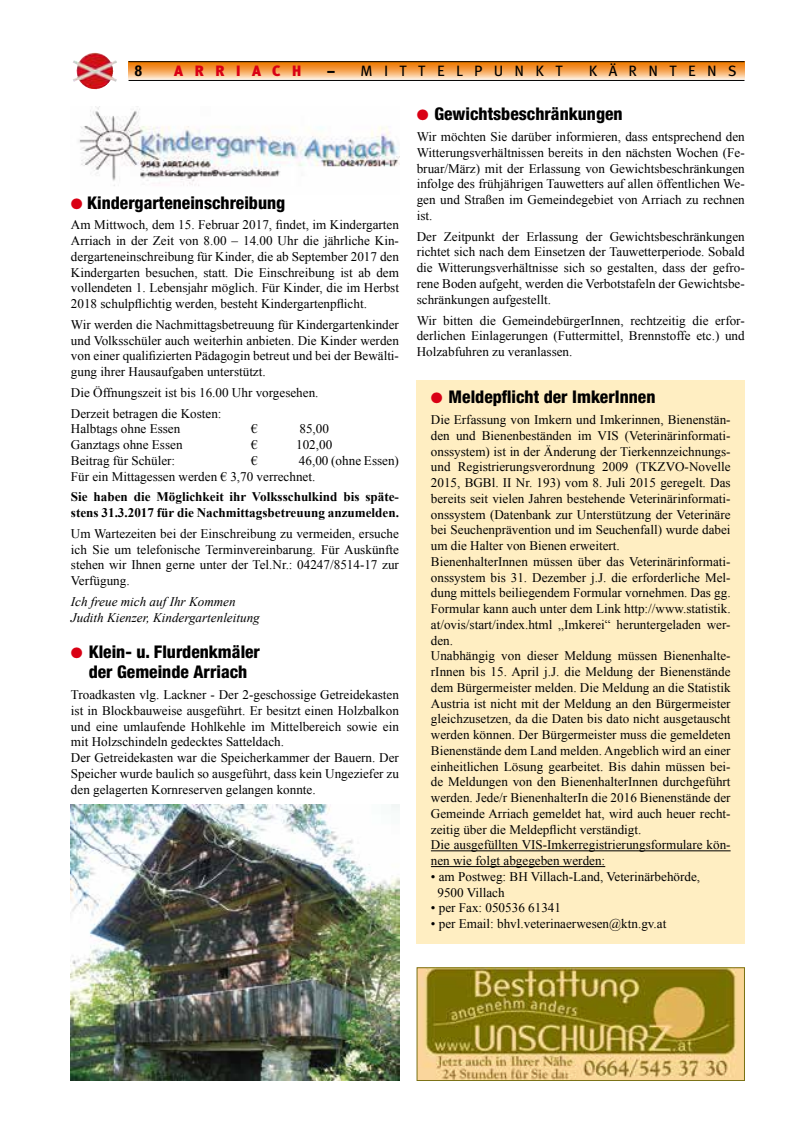
<style>
.page{position:relative;width:798px;height:1134px;background:#fff}
.page>*{position:absolute;margin:0;border:0;box-sizing:border-box;transform-origin:0 0}
.t1{font:800 condensed 17.5px/20px "Helvetica Neue";color:#000;text-align:center}
.t2{font:15px "Meta Fiz";letter-spacing:.75em;color:#000}
.t3{font:900 15px "Meta Plus";letter-spacing:.75em;color:#d90014}
.t4{font:700 condensed 15px "Helvetica Neue";color:#000}
.t5{font:13.12px/15.8px "Times New Roman";color:#000;text-align:justify}
.t6{font:700 13.12px/15.8px "Times New Roman";color:#000}
.t7{font:italic 13.12px/15.8px "Times New Roman";color:#000}
.s1{font-family:"Meta Plus";font-weight:900}
.s2{color:#d90014}
</style>
<div class="page">
<div style="left:416px;top:380px;width:328px;height:563px;background:#ffeec2"></div>
<svg style="left:128px;top:62px;width:616px;height:18px;background:#f3ab62"></svg>
<hr style="left:128px;top:61px;width:616px;height:1px;background:#000">
<img style="left:73px;top:53px;width:44px;height:36px">
<hr style="left:128px;top:80px;width:616px;height:1px;background:#000">
<img style="left:71px;top:804px;width:328px;height:277px">
<hr style="left:431px;top:850px;width:299px;height:1px;background:#000">
<hr style="left:431px;top:866px;width:174px;height:1px;background:#000">
<img style="left:418px;top:969px;width:324px;height:110px">
<div style="left:416px;top:967px;width:328px;height:114px;border:1px solid #7a7114"></div>
<img style="left:79px;top:106px;width:320px;height:80px">
<p class="t4" style="left:135px;top:62px;width:9px">8</p>
<p class="t3" style="left:174px;top:62px;width:129px">ARRIACH</p>
<p class="t2" style="left:327px;top:62px;width:237px"><span class="s1">–</span> MITTELPUNKT</p>
<p class="t2" style="left:588px;top:62px;width:149px">KÄRNTENS</p>
<h1 class="t1" style="left:71px;top:192px;width:216px"><span class="s2">●</span> Kindergarteneinschreibung</h1>
<p class="t5" style="left:71px;top:217px;width:329px">Am Mittwoch, dem 15. Februar 2017, findet, im Kindergarten Arriach in der Zeit von 8.00 – 14.00 Uhr die jährliche Kin&shy;dergarteneinschreibung für Kinder, die ab September 2017 den Kindergarten besuchen, statt. Die Einschreibung ist ab dem vollendeten 1. Lebensjahr möglich. Für Kinder, die im Herbst 2018 schulpflichtig werden, besteht Kindergartenpflicht.</p>
<p class="t5" style="left:71px;top:316px;width:329px">Wir werden die Nachmittagsbetreuung für Kindergartenkinder und Volksschüler auch weiterhin anbieten. Die Kinder werden von einer qualifizierten Pädagogin betreut und bei der Bewälti&shy;gung ihrer Hausaufgaben unterstützt.</p>
<p class="t5" style="left:71px;top:382px;width:249px;line-height:20.8px">Die Öffnungszeit ist bis 16.00 Uhr vorgesehen.<br>Derzeit betragen die Kosten:</p>
<p class="t5" style="left:71px;top:421px;width:111px">Halbtags ohne Essen</p>
<p class="t5" style="left:251px;top:421px;width:8px">€</p>
<p class="t5" style="left:299px;top:421px;width:31px">85,00</p>
<p class="t5" style="left:71px;top:437px;width:113px">Ganztags ohne Essen</p>
<p class="t5" style="left:251px;top:437px;width:8px">€</p>
<p class="t5" style="left:296px;top:437px;width:38px">102,00</p>
<p class="t5" style="left:71px;top:452px;width:106px">Beitrag für Schüler:</p>
<p class="t5" style="left:251px;top:452px;width:8px">€</p>
<p class="t5" style="left:71px;top:452px;width:329px;text-indent:228px">46,00 (ohne Essen)<br>Für ein Mittagessen werden € 3,70 verrechnet.</p>
<p class="t6" style="left:71px;top:489px;width:329px">Sie haben die Möglichkeit ihr Volksschulkind bis späte&shy;stens 31.3.2017 für die Nachmittagsbetreuung anzumelden.</p>
<p class="t5" style="left:71px;top:525px;width:329px">Um Wartezeiten bei der Einschreibung zu vermeiden, ersuche ich Sie um telefonische Terminvereinbarung. Für Auskünfte stehen wir Ihnen gerne unter der Tel.Nr.: 04247/8514-17 zur Verfügung.</p>
<p class="t7" style="left:71px;top:593px;width:190px">Ich freue mich auf Ihr Kommen<br>Judith Kienzer, Kindergartenleitung</p>
<h1 class="t1" style="left:71px;top:642px;width:191px"><span class="s2">●</span> Klein- u. Flurdenkmäler der Gemeinde Arriach</h1>
<p class="t5" style="left:71px;top:687px;width:329px;text-align:left">Troadkasten vlg. Lackner - Der 2-geschossige Getreidekasten ist in Blockbauweise ausgeführt. Er besitzt einen Holzbalkon und eine umlaufende Hohlkehle im Mittelbereich sowie ein mit Holzschindeln gedecktes Satteldach.<br>Der Getreidekasten war die Speicherkammer der Bauern. Der Speicher wurde baulich so ausgeführt, dass kein Ungeziefer zu den gelagerten Kornreserven gelangen konnte.</p>
<h1 class="t1" style="left:416px;top:104px;width:207px"><span class="s2">●</span> Gewichtsbeschränkungen</h1>
<p class="t5" style="left:416px;top:129px;width:329px">Wir möchten Sie darüber informieren, dass entsprechend den Witterungsverhältnissen bereits in den nächsten Wochen (Fe&shy;bruar/März) mit der Erlassung von Gewichtsbeschränkungen infolge des frühjährigen Tauwetters auf allen öffentlichen We&shy;gen und Straßen im Gemeindegebiet von Arriach zu rechnen ist.</p>
<p class="t5" style="left:416px;top:228px;width:329px">Der Zeitpunkt der Erlassung der Gewichtsbeschränkungen richtet sich nach dem Einsetzen der Tauwetterperiode. Sobald die Witterungsverhältnisse sich so gestalten, dass der gefro&shy;rene Boden aufgeht, werden die Verbotstafeln der Gewichtsbe&shy;schränkungen aufgestellt.</p>
<p class="t5" style="left:416px;top:312px;width:329px">Wir bitten die GemeindebürgerInnen, rechtzeitig die erfor&shy;derlichen Einlagerungen (Futtermittel, Brennstoffe etc.) und Holzabfuhren zu veranlassen.</p>
<h1 class="t1" style="left:431px;top:387px;width:226px"><span class="s2">●</span> Meldepflicht der ImkerInnen</h1>
<p class="t5" style="left:431px;top:412px;width:301px;text-align:left">Die Erfassung von Imkern und Imkerinnen, Bienenstän&shy;den und Bienenbeständen im VIS (Veterinärinformati&shy;onssystem) ist in der Änderung der Tierkennzeichnungs&shy;und Registrierungsverordnung 2009 (TKZVO-Novelle 2015, BGBl. II Nr. 193) vom 8. Juli 2015 geregelt. Das bereits seit vielen Jahren bestehende Veterinärinformati&shy;onssystem (Datenbank zur Unterstützung der Veterinäre bei Seuchenprävention und im Seuchenfall) wurde dabei um die Halter von Bienen erweitert.<br>BienenhalterInnen müssen über das Veterinärinformati&shy;onssystem bis 31. Dezember j.J. die erforderliche Mel&shy;dung mittels beiliegendem Formular vornehmen. Das gg.<br>Formular kann auch unter dem Link http://www.statistik. at/ovis/start/index.html „Imkerei“ heruntergeladen wer&shy;den.<br>Unabhängig von dieser Meldung müssen Bienenhalte&shy;rInnen bis 15. April j.J. die Meldung der Bienenstände dem Bürgermeister melden. Die Meldung an die Statistik Austria ist nicht mit der Meldung an den Bürgermeister gleichzusetzen, da die Daten bis dato nicht ausgetauscht werden können. Der Bürgermeister muss die gemeldeten Bienenstände dem Land melden. Angeblich wird an einer einheitlichen Lösung gearbeitet. Bis dahin müssen bei&shy;de Meldungen von den BienenhalterInnen durchgeführt werden. Jede/r BienenhalterIn die 2016 Bienenstände der Gemeinde Arriach gemeldet hat, wird auch heuer recht&shy;zeitig über die Meldepflicht verständigt.<br>Die ausgefüllten VIS-Imkerregistrierungsformulare kön&shy;nen wie folgt abgegeben werden:</p>
<p class="t5" style="left:437px;top:868px;width:264px;text-indent:-7px">• am Postweg: BH Villach-Land, Veterinärbehörde,<br>9500 Villach</p>
<p class="t5" style="left:431px;top:900px;width:132px">• per Fax: 050536 61341</p>
<p class="t5" style="left:431px;top:916px;width:237px">• per Email: bhvl.veterinaerwesen@ktn.gv.at</p>
</div>
